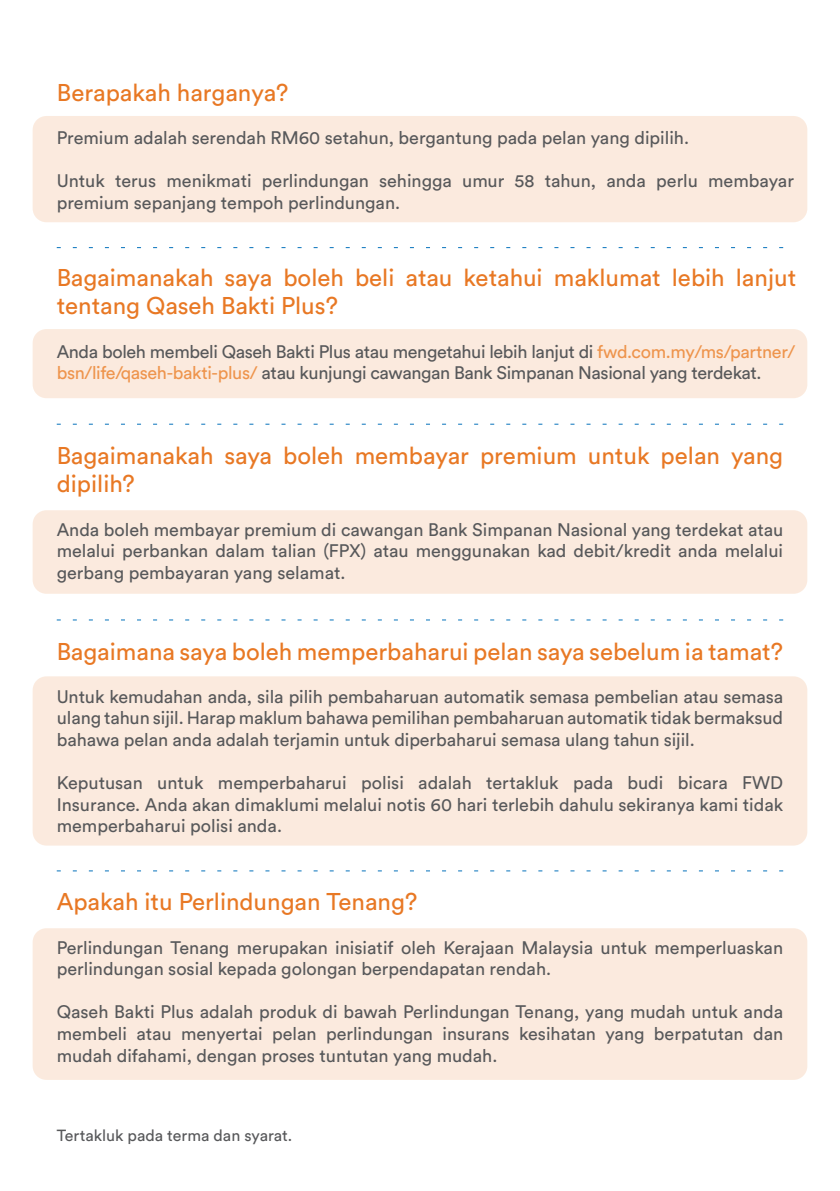
<style>
.page{position:relative;width:840px;height:1191px;background:#fff}
.page>*{position:absolute;margin:0;border:0;box-sizing:border-box;transform-origin:0 0}
.t1{font:24px/28.8px "FWD Circular";color:#e87824}
.t2{font:18px/21.6px "FWD Circular";color:#57585a;text-align:justify}
.t3{font:18px/21.6px "FWD Circular";letter-spacing:-.02em;color:#57585a}
.t4{font:16px "FWD Circular";color:#57585a}
.s1{color:#ee944c}
</style>
<div class="page">
<div style="left:33px;top:676px;width:773px;height:169px;background:#fbeade;border-radius:14px"></div>
<div style="left:33px;top:928px;width:773px;height:152px;background:#fbeade;border-radius:14px"></div>
<div style="left:33px;top:510px;width:773px;height:84px;background:#fbeade;border-radius:14px"></div>
<div style="left:33px;top:329px;width:773px;height:69px;background:#fbeade;border-radius:14px"></div>
<svg style="left:57px;top:619px;width:725px;height:1px"></svg>
<svg style="left:57px;top:870px;width:725px;height:1px"></svg>
<svg style="left:57px;top:424px;width:725px;height:1px"></svg>
<svg style="left:57px;top:247px;width:725px;height:1px"></svg>
<div style="left:33px;top:116px;width:773px;height:106px;background:#fbeade;border-radius:14px"></div>
<h1 class="t1" style="left:57px;top:77px;width:233px">Berapakah harganya?</h1>
<p class="t2" style="left:57px;top:126px;width:633px">Premium adalah serendah RM60 setahun, bergantung pada pelan yang dipilih.</p>
<p class="t2" style="left:57px;top:169px;width:738px">Untuk terus menikmati perlindungan sehingga umur 58 tahun, anda perlu membayar premium sepanjang tempoh perlindungan.</p>
<h1 class="t1" style="left:57px;top:262px;width:740px">Bagaimanakah saya boleh beli atau ketahui maklumat lebih lanjut tentang Qaseh Bakti Plus?</h1>
<p class="t3" style="left:57px;top:340px;width:739px">Anda boleh membeli Qaseh Bakti Plus atau mengetahui lebih lanjut di <span class="s1">fwd.com.my/ms/partner/ bsn/life/qaseh-bakti-plus/</span> atau kunjungi cawangan Bank Simpanan Nasional yang terdekat.</p>
<h1 class="t1" style="left:57px;top:440px;width:727px">Bagaimanakah saya boleh membayar premium untuk pelan yang dipilih?</h1>
<p class="t2" style="left:57px;top:518px;width:727px">Anda boleh membayar premium di cawangan Bank Simpanan Nasional yang terdekat atau melalui perbankan dalam talian (FPX) atau menggunakan kad debit/kredit anda melalui gerbang pembayaran yang selamat.</p>
<h1 class="t1" style="left:57px;top:635px;width:727px">Bagaimana saya boleh memperbaharui pelan saya sebelum ia tamat?</h1>
<p class="t2" style="left:57px;top:685px;width:727px">Untuk kemudahan anda, sila pilih pembaharuan automatik semasa pembelian atau semasa ulang tahun sijil. Harap maklum bahawa pemilihan pembaharuan automatik tidak bermaksud bahawa pelan anda adalah terjamin untuk diperbaharui semasa ulang tahun sijil.</p>
<p class="t2" style="left:57px;top:771px;width:727px">Keputusan untuk memperbaharui polisi adalah tertakluk pada budi bicara FWD Insurance. Anda akan dimaklumi melalui notis 60 hari terlebih dahulu sekiranya kami tidak memperbaharui polisi anda.</p>
<h1 class="t1" style="left:57px;top:886px;width:362px">Apakah itu Perlindungan Tenang?</h1>
<p class="t2" style="left:57px;top:935px;width:727px">Perlindungan Tenang merupakan inisiatif oleh Kerajaan Malaysia untuk memperluaskan perlindungan sosial kepada golongan berpendapatan rendah.</p>
<p class="t2" style="left:57px;top:1000px;width:727px">Qaseh Bakti Plus adalah produk di bawah Perlindungan Tenang, yang mudah untuk anda membeli atau menyertai pelan perlindungan insurans kesihatan yang berpatutan dan mudah difahami, dengan proses tuntutan yang mudah.</p>
<p class="t4" style="left:57px;top:1124px;width:237px">Tertakluk pada terma dan syarat.</p>
</div>
